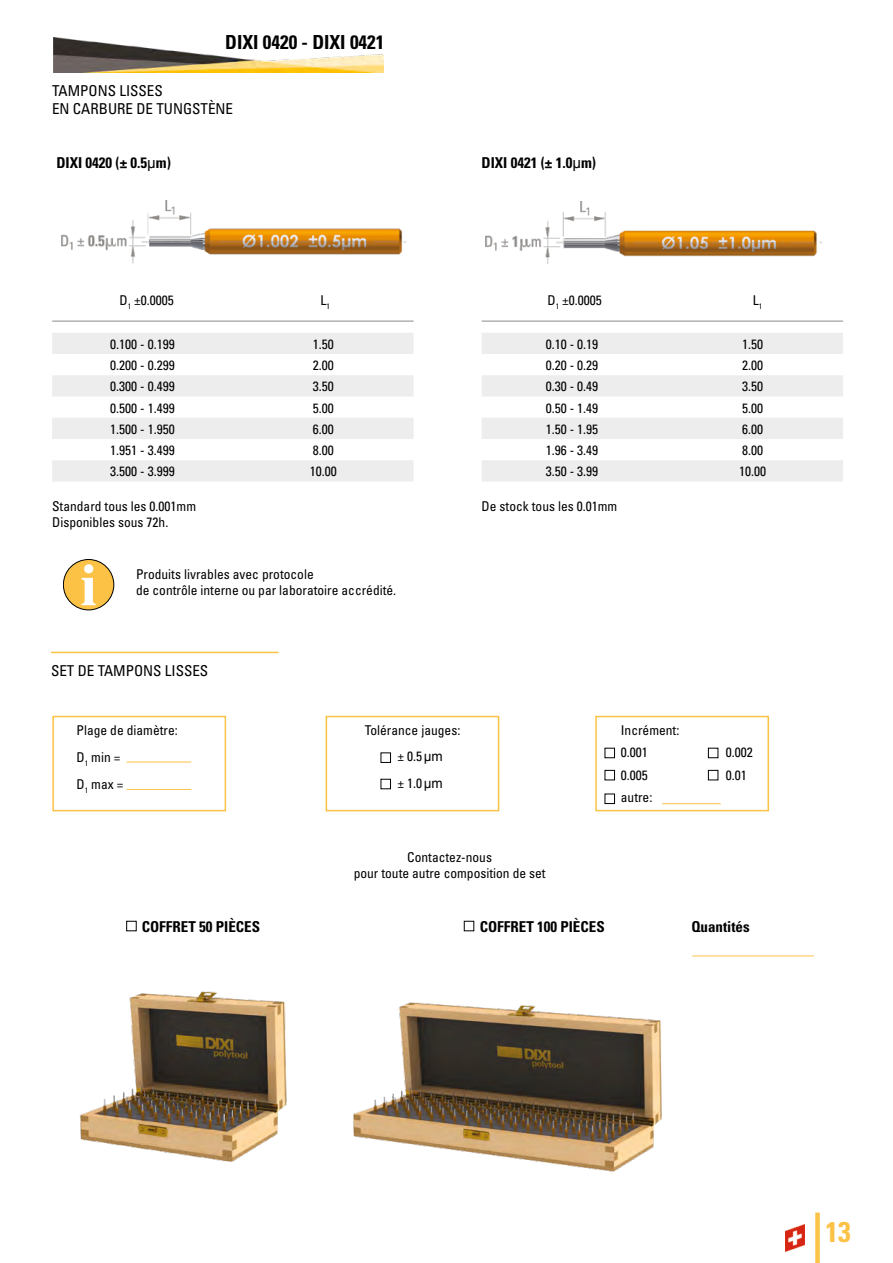
<style>
.page{position:relative;width:893px;height:1263px;background:#fff}
.page>*{position:absolute;margin:0;border:0;box-sizing:border-box;transform-origin:0 0}
.t1{font:700 condensed 28.5px "Univers";color:#fcc246}
.t2{font:700 condensed 19.35px "Univers";color:#000}
.t3{font:700 condensed 15px "Univers";color:#000}
.t4{font:condensed 15px/18px "Univers";color:#000}
.t5{font:condensed 13.5px/16.2px "Univers";color:#000}
.s1{font-family:"Arial";font-weight:400;font-stretch:normal}
.s2{font-family:"Arial";font-stretch:normal}
</style>
<div class="page">
<div style="left:815px;top:1212px;width:5px;height:51px;background:#fcc246"></div>
<img style="left:785px;top:1224px;width:20px;height:27px">
<hr style="left:52px;top:320px;width:362px;height:2px;background:#b3b2b2">
<svg style="left:52px;top:333px;width:362px;height:149px;fill:#ededed"></svg>
<img style="left:62px;top:201px;width:345px;height:63px">
<img style="left:53px;top:37px;width:330px;height:35px">
<hr style="left:482px;top:320px;width:361px;height:2px;background:#b3b2b2">
<svg style="left:482px;top:333px;width:361px;height:149px;fill:#ededed"></svg>
<img style="left:486px;top:201px;width:336px;height:63px">
<div style="left:63px;top:559px;width:51px;height:51px;background:#fcc246;border-radius:50%"></div>
<div style="left:63px;top:559px;width:51px;height:51px;border:1px solid #000;border-radius:50%"></div>
<svg style="left:81px;top:564px;width:15px;height:41px"></svg>
<img style="left:80px;top:991px;width:207px;height:171px">
<img style="left:353px;top:1002px;width:309px;height:170px">
<hr style="left:51px;top:652px;width:228px;height:1px;background:#fcc246">
<hr style="left:126px;top:762px;width:65px;height:1px;background:#fcc246">
<hr style="left:126px;top:789px;width:65px;height:1px;background:#fcc246">
<hr style="left:662px;top:803px;width:59px;height:1px;background:#fcc246">
<hr style="left:692px;top:955px;width:122px;height:1px;background:#fcc246">
<div style="left:605px;top:748px;width:10px;height:10px;border:1px solid #000"></div>
<div style="left:381px;top:752px;width:10px;height:11px;border:1px solid #000"></div>
<div style="left:708px;top:748px;width:10px;height:10px;border:1px solid #000"></div>
<div style="left:605px;top:770px;width:10px;height:10px;border:1px solid #000"></div>
<div style="left:381px;top:779px;width:10px;height:10px;border:1px solid #000"></div>
<div style="left:708px;top:770px;width:10px;height:10px;border:1px solid #000"></div>
<div style="left:605px;top:794px;width:10px;height:10px;border:1px solid #000"></div>
<div style="left:126px;top:921px;width:11px;height:10px;border:1px solid #000"></div>
<div style="left:52px;top:716px;width:174px;height:95px;border:2px solid #fcc246"></div>
<div style="left:326px;top:716px;width:173px;height:95px;border:2px solid #fcc246"></div>
<div style="left:595px;top:716px;width:174px;height:95px;border:2px solid #fcc246"></div>
<h2 class="t2" style="left:225px;top:30px;width:161px">DIXI 0420 - DIXI 0421</h2>
<p class="t4" style="left:52px;top:82px;width:182px">TAMPONS LISSES<br>EN CARBURE DE TUNGSTÈNE</p>
<p class="t3" style="left:56px;top:154px;width:116px">DIXI 0420 (± 0.5<span class="s1">μ</span>m)</p>
<p class="t3" style="left:482px;top:153px;width:116px">DIXI 0421 (± 1.0<span class="s1">μ</span>m)</p>
<p class="t5" style="left:119px;top:292px;width:56px">D<sub>1</sub> ±0.0005</p>
<p class="t5" style="left:320px;top:292px;width:11px">L<sub>1</sub></p>
<p class="t5" style="left:547px;top:292px;width:56px">D<sub>1</sub> ±0.0005</p>
<p class="t5" style="left:753px;top:292px;width:11px">L<sub>1</sub></p>
<p class="t5" style="left:110px;top:336px;width:66px">0.100 - 0.199</p>
<p class="t5" style="left:313px;top:336px;width:22px">1.50</p>
<p class="t5" style="left:110px;top:357px;width:66px">0.200 - 0.299</p>
<p class="t5" style="left:313px;top:357px;width:22px">2.00</p>
<p class="t5" style="left:110px;top:378px;width:66px">0.300 - 0.499</p>
<p class="t5" style="left:313px;top:378px;width:22px">3.50</p>
<p class="t5" style="left:110px;top:399px;width:66px">0.500 - 1.499</p>
<p class="t5" style="left:313px;top:399px;width:22px">5.00</p>
<p class="t5" style="left:110px;top:421px;width:66px">1.500 - 1.950</p>
<p class="t5" style="left:313px;top:421px;width:22px">6.00</p>
<p class="t5" style="left:110px;top:442px;width:66px">1.951 - 3.499</p>
<p class="t5" style="left:313px;top:442px;width:22px">8.00</p>
<p class="t5" style="left:110px;top:463px;width:66px">3.500 - 3.999</p>
<p class="t5" style="left:310px;top:463px;width:28px">10.00</p>
<p class="t5" style="left:546px;top:336px;width:54px">0.10 - 0.19</p>
<p class="t5" style="left:742px;top:336px;width:22px">1.50</p>
<p class="t5" style="left:546px;top:357px;width:54px">0.20 - 0.29</p>
<p class="t5" style="left:742px;top:357px;width:22px">2.00</p>
<p class="t5" style="left:546px;top:378px;width:54px">0.30 - 0.49</p>
<p class="t5" style="left:742px;top:378px;width:22px">3.50</p>
<p class="t5" style="left:546px;top:399px;width:54px">0.50 - 1.49</p>
<p class="t5" style="left:742px;top:399px;width:22px">5.00</p>
<p class="t5" style="left:546px;top:421px;width:54px">1.50 - 1.95</p>
<p class="t5" style="left:742px;top:421px;width:22px">6.00</p>
<p class="t5" style="left:546px;top:442px;width:54px">1.96 - 3.49</p>
<p class="t5" style="left:742px;top:442px;width:22px">8.00</p>
<p class="t5" style="left:546px;top:463px;width:54px">3.50 - 3.99</p>
<p class="t5" style="left:739px;top:463px;width:28px">10.00</p>
<p class="t5" style="left:52px;top:497px;width:145px">Standard tous les 0.001mm<br>Disponibles sous 72h.</p>
<p class="t5" style="left:482px;top:497px;width:137px">De stock tous les 0.01mm</p>
<p class="t5" style="left:136px;top:566px;width:262px">Produits livrables avec protocole<br>de contrôle interne ou par laboratoire accrédité.</p>
<p class="t4" style="left:51px;top:662px;width:159px">SET DE TAMPONS LISSES</p>
<p class="t5" style="left:77px;top:716px;width:103px;line-height:27px">Plage de diamètre:<br>D<sub>1</sub> min =<br>D<sub>1</sub> max =</p>
<p class="t5" style="left:621px;top:718px;width:60px;line-height:22.5px">Incrément:<br>0.001</p>
<p class="t5" style="left:365px;top:722px;width:97px">Tolérance jauges:</p>
<p class="t5" style="left:726px;top:744px;width:28px">0.002</p>
<p class="t5" style="left:397px;top:742px;width:47px;line-height:27px">± 0.5<span class="s2">μm </span>± 1.0<span class="s2">μm</span></p>
<p class="t5" style="left:621px;top:767px;width:28px">0.005</p>
<p class="t5" style="left:726px;top:767px;width:22px">0.01</p>
<p class="t5" style="left:621px;top:789px;width:33px">autre:</p>
<p class="t5" style="left:354px;top:849px;width:193px;text-align:center">Contactez-nous<br>pour toute autre composition de set</p>
<p class="t3" style="left:142px;top:917px;width:120px">COFFRET 50 PIÈCES</p>
<p class="t3" style="left:480px;top:917px;width:126px">COFFRET 100 PIÈCES</p>
<p class="t3" style="left:691px;top:917px;width:60px">Quantités</p>
<h1 class="t1" style="left:825px;top:1214px;width:27px">13</h1>
</div>
